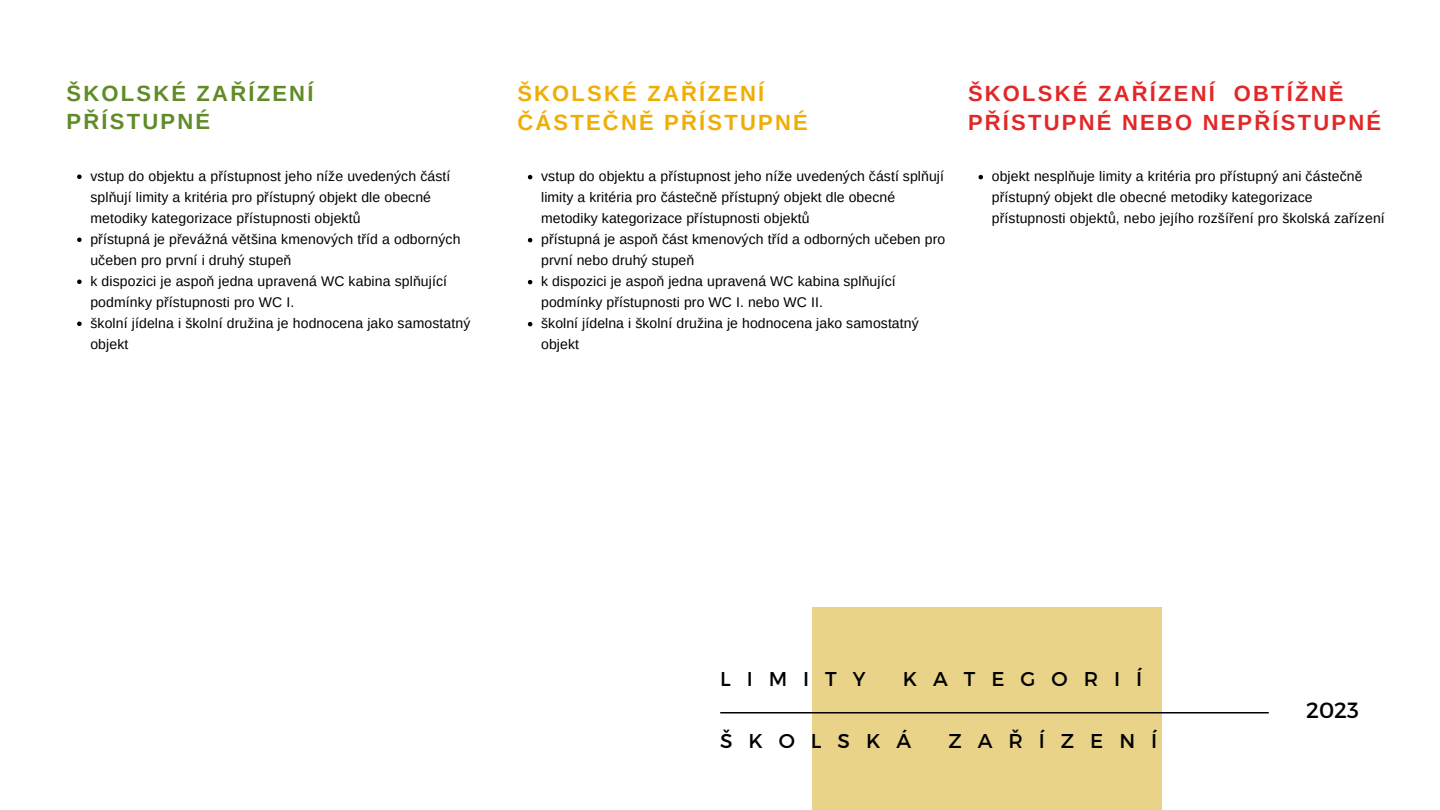
<style>
.page{position:relative;width:1440px;height:810px;background:#fff}
.page>*{position:absolute;margin:0;border:0;box-sizing:border-box;transform-origin:0 0}
.t1{font:700 22px/28.5px "Arimo";letter-spacing:.1em;color:#e12828}
.t2{font:700 22px/28.5px "Arimo";letter-spacing:.1em;color:#efae06}
.t3{font:700 22px/28.5px "Arimo";letter-spacing:.1em;color:#608b27}
.t4{font:22px "Montserrat";color:#000}
.t5{font:20px "Montserrat";letter-spacing:.8em;color:#000}
.t6{font:14px/21px "Arimo";letter-spacing:.01em;color:#000}
</style>
<div class="page">
<div style="left:812px;top:607px;width:349px;height:203px;background:#e8d388"></div>
<hr style="left:721px;top:712px;width:547px;height:2px;background:#000">
<svg style="left:77px;top:175px;width:5px;height:4px"></svg>
<svg style="left:77px;top:238px;width:5px;height:4px"></svg>
<svg style="left:77px;top:280px;width:5px;height:4px"></svg>
<svg style="left:77px;top:322px;width:5px;height:4px"></svg>
<svg style="left:528px;top:175px;width:4px;height:4px"></svg>
<svg style="left:528px;top:238px;width:4px;height:4px"></svg>
<svg style="left:528px;top:280px;width:4px;height:4px"></svg>
<svg style="left:528px;top:322px;width:4px;height:4px"></svg>
<svg style="left:979px;top:175px;width:4px;height:4px"></svg>
<h1 class="t3" style="left:67px;top:79px;width:248px">ŠKOLSKÉ ZAŘÍZENÍ<br>PŘÍSTUPNÉ</h1>
<p class="t6" style="left:90px;top:165px;width:382px">vstup do objektu a přístupnost jeho níže uvedených částí splňují limity a kritéria pro přístupný objekt dle obecné metodiky kategorizace přístupnosti objektů<br>přístupná je převážná většina kmenových tříd a odborných učeben pro první i druhý stupeň<br>k dispozici je aspoň jedna upravená WC kabina splňující podmínky přístupnosti pro WC I.<br>školní jídelna i školní družina je hodnocena jako samostatný objekt</p>
<h1 class="t2" style="left:517px;top:79px;width:292px">ŠKOLSKÉ ZAŘÍZENÍ<br>ČÁSTEČNĚ PŘÍSTUPNÉ</h1>
<p class="t6" style="left:541px;top:166px;width:406px">vstup do objektu a přístupnost jeho níže uvedených částí splňují limity a kritéria pro částečně přístupný objekt dle obecné metodiky kategorizace přístupnosti objektů<br>přístupná je aspoň část kmenových tříd a odborných učeben pro první nebo druhý stupeň<br>k dispozici je aspoň jedna upravená WC kabina splňující podmínky přístupnosti pro WC I. nebo WC II.<br>školní jídelna i školní družina je hodnocena jako samostatný objekt</p>
<h1 class="t1" style="left:968px;top:79px;width:415px">ŠKOLSKÉ ZAŘÍZENÍ OBTÍŽNĚ<br>PŘÍSTUPNÉ NEBO NEPŘÍSTUPNÉ</h1>
<p class="t6" style="left:992px;top:166px;width:395px">objekt nesplňuje limity a kritéria pro přístupný ani částečně přístupný objekt dle obecné metodiky kategorizace přístupnosti objektů, nebo jejího rozšíření pro školská zařízení</p>
<h2 class="t5" style="left:720px;top:666px;width:147px">LIMITY</h2>
<h2 class="t5" style="left:903px;top:666px;width:241px">KATEGORIÍ</h2>
<h2 class="t5" style="left:720px;top:728px;width:193px">ŠKOLSKÁ</h2>
<h2 class="t5" style="left:948px;top:728px;width:210px">ZAŘÍZENÍ</h2>
<h1 class="t4" style="left:1306px;top:696px;width:54px">2023</h1>
</div>
